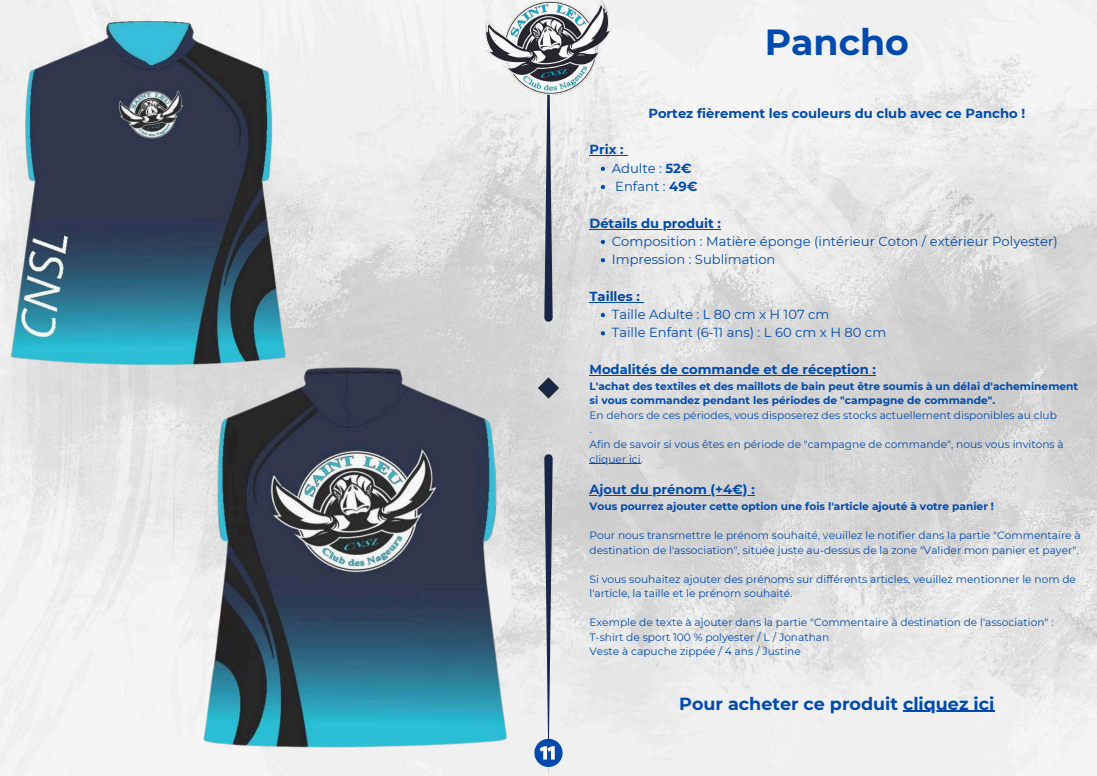
<style>
.page{position:relative;width:1097px;height:776px;background:#fff}
.page>*{position:absolute;margin:0;border:0;box-sizing:border-box;transform-origin:0 0}
.t1{font:700 36.25px "Montserrat";color:#004aad}
.t2{font:700 17.5px "Montserrat";color:#004aad}
.t3{font:13.12px/18.2px "Montserrat";color:#004aad}
.t4{font:700 13.12px "Montserrat";color:#004aad}
.t5{font:10.62px/14.5px "Montserrat";color:#004aad}
.t6{font:700 10.62px/14.5px "Montserrat";color:#004aad}
.s1{font-weight:700}
</style>
<div class="page">
<img style="left:0;top:0;width:1096px;height:776px">
<svg style="left:544px;top:94px;width:8px;height:229px;background:#5d667c"></svg>
<svg style="left:538px;top:378px;width:20px;height:20px"></svg>
<img style="left:10px;top:21px;width:276px;height:345px">
<img style="left:203px;top:366px;width:304px;height:382px">
<svg style="left:534px;top:453px;width:28px;height:323px"></svg>
<hr style="left:589px;top:155px;width:34px;height:1px;background:#004aad">
<svg style="left:600px;top:167px;width:5px;height:4px"></svg>
<svg style="left:600px;top:185px;width:5px;height:4px"></svg>
<hr style="left:589px;top:229px;width:132px;height:1px;background:#004aad">
<svg style="left:600px;top:240px;width:5px;height:4px"></svg>
<svg style="left:600px;top:258px;width:5px;height:4px"></svg>
<hr style="left:589px;top:302px;width:51px;height:1px;background:#004aad">
<svg style="left:600px;top:313px;width:5px;height:4px"></svg>
<svg style="left:600px;top:331px;width:5px;height:4px"></svg>
<hr style="left:589px;top:375px;width:286px;height:1px;background:#004aad">
<hr style="left:589px;top:463px;width:51px;height:1px;background:#004aad">
<hr style="left:589px;top:495px;width:165px;height:1px;background:#004aad">
<hr style="left:903px;top:710px;width:91px;height:2px;background:#004aad">
<img style="left:485px;top:0;width:126px;height:94px">
<h1 class="t1" style="left:764px;top:20px;width:146px">Pancho</h1>
<p class="t4" style="left:648px;top:105px;width:378px">Portez fièrement les couleurs du club avec ce Pancho !</p>
<p class="t3" style="left:612px;top:141px;width:87px;text-indent:-22px"><span class="s1">Prix :<br></span>Adulte : <span class="s1">52€<br></span>Enfant : <span class="s1">49€</span></p>
<p class="t4" style="left:589px;top:215px;width:133px">Détails du produit :</p>
<p class="t3" style="left:612px;top:232px;width:447px">Composition : Matière éponge (intérieur Coton / extérieur Polyester)<br>Impression : Sublimation</p>
<p class="t4" style="left:589px;top:288px;width:52px">Tailles :</p>
<p class="t3" style="left:612px;top:305px;width:276px">Taille Adulte : L 80 cm x H 107 cm<br>Taille Enfant (6-11 ans) : L 60 cm x H 80 cm</p>
<p class="t4" style="left:589px;top:361px;width:288px">Modalités de commande et de réception :</p>
<p class="t6" style="left:589px;top:379px;width:490px">L'achat des textiles et des maillots de bain peut être soumis à un délai d'acheminement si vous commandez pendant les périodes de "campagne de commande".</p>
<p class="t5" style="left:589px;top:408px;width:476px">En dehors de ces périodes, vous disposerez des stocks actuellement disponibles au club<br>.<br>Afin de savoir si vous êtes en période de "campagne de commande", nous vous invitons à cliquer ici.</p>
<p class="t4" style="left:589px;top:481px;width:167px">Ajout du prénom (+4€) :</p>
<p class="t6" style="left:589px;top:499px;width:406px">Vous pourrez ajouter cette option une fois l'article ajouté à votre panier !</p>
<p class="t5" style="left:589px;top:528px;width:492px">Pour nous transmettre le prénom souhaité, veuillez le notifier dans la partie "Commentaire à destination de l'association", située juste au-dessus de la zone "Valider mon panier et payer".</p>
<p class="t5" style="left:589px;top:571px;width:488px">Si vous souhaitez ajouter des prénoms sur différents articles, veuillez mentionner le nom de l'article, la taille et le prénom souhaité.</p>
<p class="t5" style="left:589px;top:615px;width:465px">Exemple de texte à ajouter dans la partie "Commentaire à destination de l'association" :<br>T-shirt de sport 100 % polyester / L / Jonathan<br>Veste à capuche zippée / 4 ans / Justine</p>
<h2 class="t2" style="left:679px;top:693px;width:316px">Pour acheter ce produit cliquez ici</h2>
</div>
